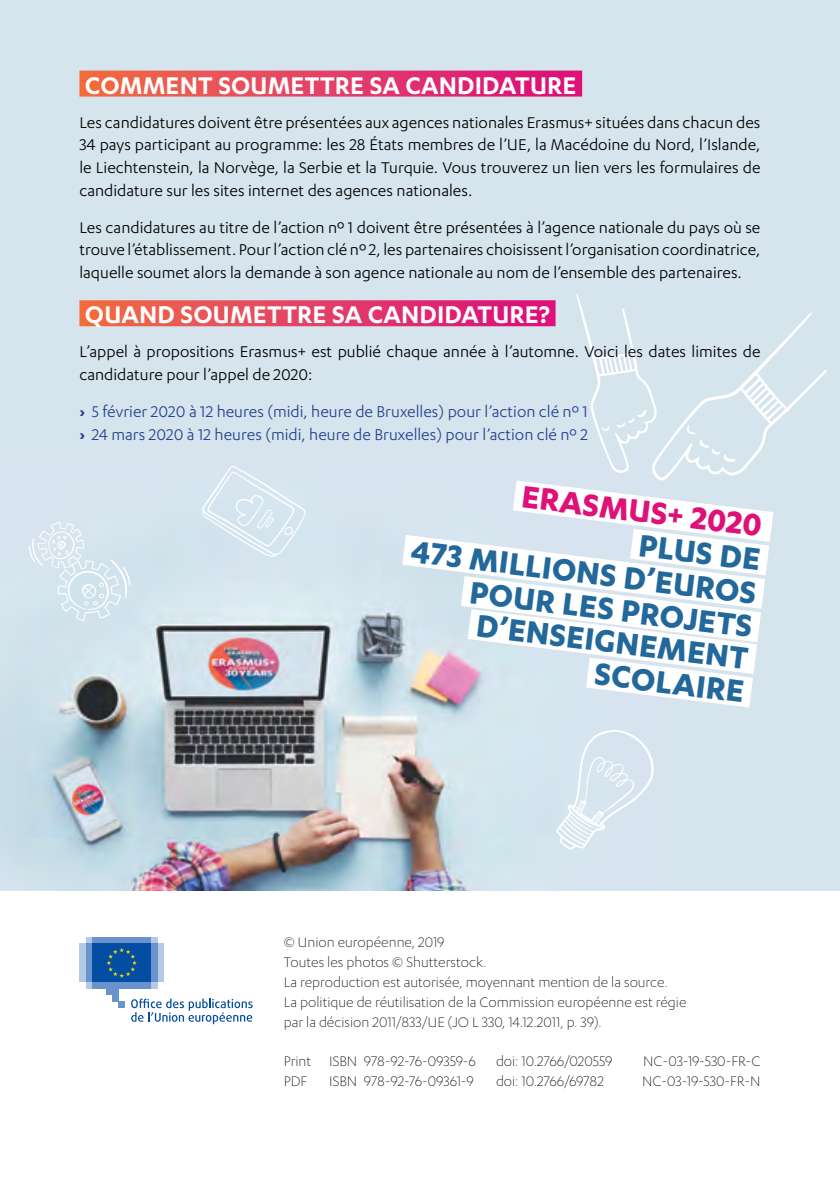
<style>
.page{position:relative;width:840px;height:1191px;background:#fff}
.page>*{position:absolute;margin:0;border:0;box-sizing:border-box;transform-origin:0 0}
.t1{font:700 36px/33.4px "Karbon";color:#22689b;text-align:right}
.t2{font:600 28px "Karbon";letter-spacing:.005em;color:#fff}
.t3{font:18px/22.6px "Karbon";color:#000;text-align:justify}
.t4{font:18px/22.6px "Karbon";color:#25408f}
.t5{font:300 16px/19.8px "Karbon";color:#000}
.s1{font-weight:700}
.s2{color:#dd1178}
.s3{color:#fff}
</style>
<div class="page">
<div style="left:0;top:0;width:839px;height:890px;background:#d6e4ed"></div>
<img style="left:0;top:511px;width:572px;height:379px">
<svg style="left:202px;top:466px;width:103px;height:91px"></svg>
<svg style="left:29px;top:521px;width:101px;height:100px"></svg>
<div style="left:79px;top:71px;width:503px;height:26px;background:linear-gradient(to right,#ef6f45,#da0d80)"></div>
<svg style="left:79px;top:300px;width:350px;height:26px;background:#e64d5d"></svg>
<svg style="left:370px;top:516px;width:59px;height:111px"></svg>
<svg style="left:429px;top:294px;width:397px;height:555px"></svg>
<div style="left:86px;top:982px;width:71px;height:6px;background:#b4c9e6"></div>
<div style="left:86px;top:937px;width:71px;height:6px;background:#b4c9e6"></div>
<div style="left:92px;top:937px;width:59px;height:6px;background:#6993cd"></div>
<div style="left:92px;top:982px;width:59px;height:6px;background:#6993cd"></div>
<div style="left:151px;top:943px;width:6px;height:39px;background:#6993cd"></div>
<div style="left:157px;top:943px;width:7px;height:39px;background:#b4c9e6"></div>
<div style="left:86px;top:943px;width:6px;height:39px;background:#6993cd"></div>
<div style="left:80px;top:943px;width:6px;height:39px;background:#b4c9e6"></div>
<div style="left:105px;top:982px;width:13px;height:13px;background:#6993cd"></div>
<div style="left:112px;top:982px;width:6px;height:19px;background:#6993cd"></div>
<div style="left:118px;top:1001px;width:7px;height:7px;background:#6993cd"></div>
<div style="left:92px;top:943px;width:59px;height:39px;background:#034ea2"></div>
<svg style="left:107px;top:948px;width:30px;height:29px"></svg>
<svg style="left:131px;top:998px;width:121px;height:26px"></svg>
<h2 class="t2" style="left:85px;top:69px;width:493px">COMMENT SOUMETTRE SA CANDIDATURE</h2>
<p class="t3" style="left:79px;top:110px;width:682px">Les candidatures doivent être présentées aux agences nationales Erasmus+ situées dans chacun des 34 pays participant au programme: les 28 États membres de l’UE, la Macédoine du Nord, l’Islande, le Liechtenstein, la Norvège, la Serbie et la Turquie. Vous trouverez un lien vers les formulaires de candidature sur les sites internet des agences nationales.</p>
<p class="t3" style="left:79px;top:215px;width:682px">Les candidatures au titre de l’action nº 1 doivent être présentées à l’agence nationale du pays où se trouve l’établissement. Pour l’action clé nº 2, les partenaires choisissent l’organisation coordinatrice, laquelle soumet alors la demande à son agence nationale au nom de l’ensemble des partenaires.</p>
<h2 class="t2" style="left:85px;top:299px;width:466px">QUAND SOUMETTRE SA CANDIDATURE?</h2>
<p class="t3" style="left:79px;top:340px;width:682px">L’appel à propositions Erasmus+ est publié chaque année à l’automne. Voici les dates limites de candidature pour l’appel de 2020:</p>
<p class="t4" style="left:79px;top:399px;width:509px"><span class="s1">›</span>› 5 février 2020 à 12 heures (midi, heure de Bruxelles) pour l’action clé nº 1 <span class="s1">›</span>› 24 mars 2020 à 12 heures (midi, heure de Bruxelles) pour l’action clé nº 2</p>
<h1 class="t1" style="left:421px;top:466px;width:356px;rotate:7deg"><span class="s2">ERASMUS+ 2020</span><span class="s3">I<br></span>PLUS DE<span class="s3">I<br></span>473 MILLIONS D’EUROS<span class="s3">I<br></span>POUR LES PROJETS<span class="s3">I<br></span>D’ENSEIGNEMENT<span class="s3">I<br></span>SCOLAIRE<span class="s3">I</span></h1>
<p class="t5" style="left:283px;top:932px;width:404px">© Union européenne, 2019<br>Toutes les photos © Shutterstock.<br>La reproduction est autorisée, moyennant mention de la source.<br>La politique de réutilisation de la Commission européenne est régie par la décision 2011/833/UE (JO L 330, 14.12.2011, p. 39).</p>
<p class="t5" style="left:283px;top:1051px;width:193px">Print ISBN 978-92-76-09359-6</p>
<p class="t5" style="left:495px;top:1051px;width:118px">doi: 10.2766/020559</p>
<p class="t5" style="left:642px;top:1051px;width:119px">NC-03-19-530-FR-C</p>
<p class="t5" style="left:283px;top:1070px;width:25px">PDF</p>
<p class="t5" style="left:329px;top:1070px;width:146px">ISBN 978-92-76-09361-9</p>
<p class="t5" style="left:495px;top:1070px;width:109px">doi: 10.2766/69782</p>
<p class="t5" style="left:641px;top:1070px;width:120px">NC-03-19-530-FR-N</p>
</div>
